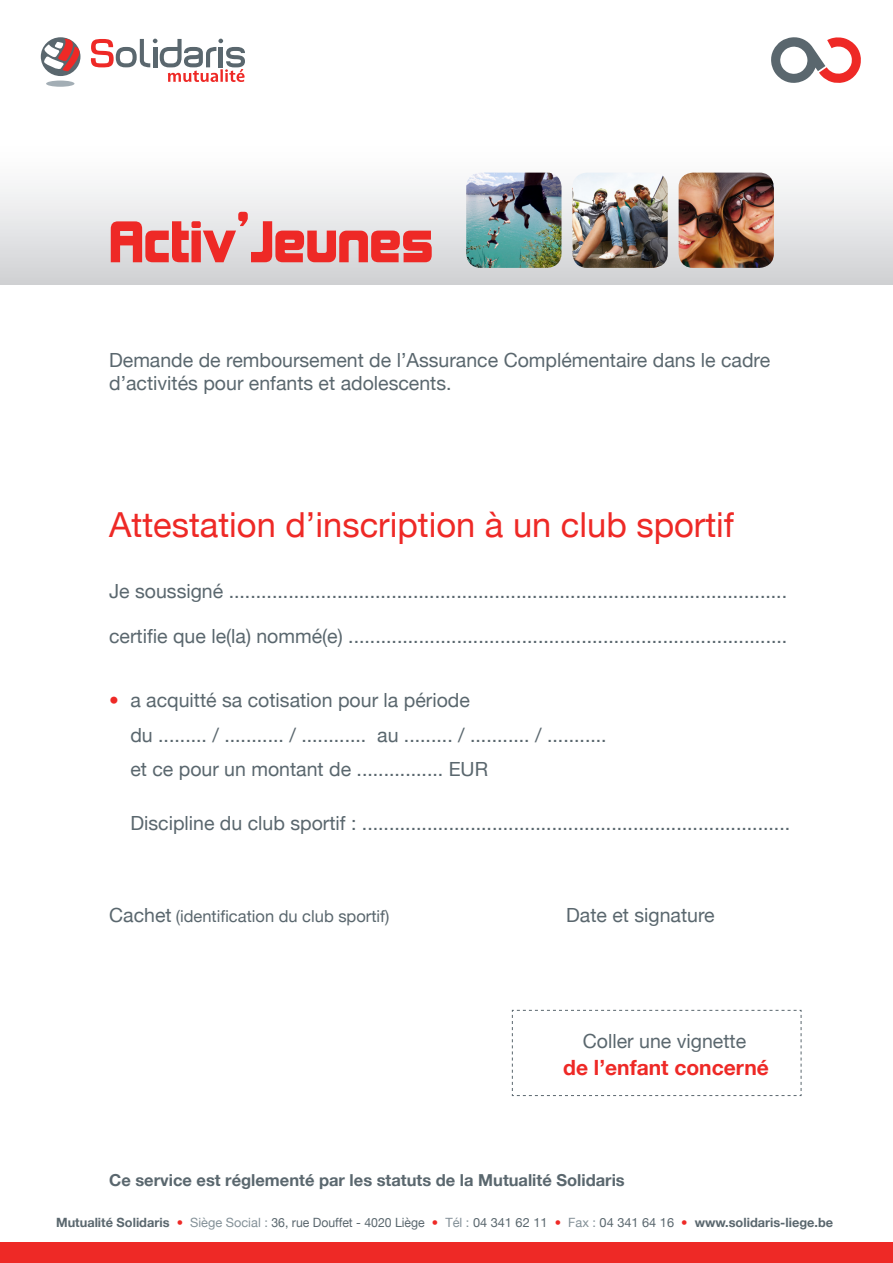
<style>
.page{position:relative;width:893px;height:1263px;background:#fff}
.page>*{position:absolute;margin:0;border:0;box-sizing:border-box;transform-origin:0 0}
.t1{font:54px "Kimberley";color:#ee2926}
.t2{font:34.5px "Helvetica Neue";color:#ee2926}
.t3{font:700 21px "Helvetica Neue";color:#ee2926}
.t4{font:19.5px/22.5px "Helvetica Neue";color:#5a676e}
.t5{font:700 16.5px "Helvetica Neue";color:#5a676e}
.t6{font:16.5px "Helvetica Neue";color:#5a676e}
.t7{font:12.75px "Helvetica Neue";color:#5a676e;scale:.96 1}
.s1{color:#ee2926}
.s2{font-size:19.5px}
.s3{font-weight:700}
.s4{color:#849198}
</style>
<div class="page">
<div style="left:0;top:1242px;width:893px;height:21px;background:#ee2926"></div>
<div style="left:46px;top:81px;width:28px;height:6px;background:#a3aeb5;border-radius:50%"></div>
<div style="left:41px;top:37px;width:39px;height:39px;background:#5a676e;border-radius:50%"></div>
<svg style="left:43px;top:39px;width:38px;height:33px"></svg>
<svg style="left:91px;top:39px;width:154px;height:43px"></svg>
<div style="left:0;top:121px;width:893px;height:164px;background:linear-gradient(to bottom,#fff,#d3d4d6)"></div>
<svg style="left:771px;top:37px;width:90px;height:46px"></svg>
<img style="left:466px;top:173px;width:95px;height:95px">
<img style="left:572px;top:173px;width:96px;height:95px">
<img style="left:679px;top:173px;width:95px;height:95px">
<svg style="left:512px;top:1009px;width:290px;height:87px"></svg>
<p class="t1" style="left:109px;top:212px;width:326px">Activ’Jeunes</p>
<p class="t4" style="left:109px;top:349px;width:663px">Demande de remboursement de l’Assurance Complémentaire dans le cadre d’activités pour enfants et adolescents.</p>
<p class="t2" style="left:109px;top:504px;width:626px">Attestation d’inscription à un club sportif</p>
<p class="t4" style="left:109px;top:579px;width:679px">Je soussigné .......................................................................................................</p>
<p class="t4" style="left:109px;top:624px;width:680px">certifie que le(la) nommé(e) .................................................................................</p>
<p class="t4" style="left:109px;top:689px;width:362px"><span class="s1">•</span> a acquitté sa cotisation pour la période</p>
<p class="t4" style="left:130px;top:723px;width:478px">du ......... / ........... / ............ au ......... / ........... / ...........</p>
<p class="t4" style="left:130px;top:758px;width:359px">et ce pour un montant de ................ EUR</p>
<p class="t4" style="left:130px;top:812px;width:661px">Discipline du club sportif : ...............................................................................</p>
<p class="t6" style="left:109px;top:906px;width:282px"><span class="s2">Cachet</span> (identification du club sportif)</p>
<p class="t4" style="left:566px;top:903px;width:150px">Date et signature</p>
<p class="t4" style="left:583px;top:1029px;width:165px">Coller une vignette</p>
<p class="t3" style="left:563px;top:1054px;width:207px">de l’enfant concerné</p>
<p class="t5" style="left:109px;top:1170px;width:517px">Ce service est réglementé par les statuts de la Mutualité Solidaris</p>
<p class="t7" style="left:56px;top:1214px;width:811px"><span class="s3">Mutualité Solidaris</span> <span class="s1">•</span> <span class="s4">Siège Social :</span> 36, rue Douffet - 4020 Liège <span class="s1">•</span> <span class="s4">Tél :</span> 04 341 62 11 <span class="s1">•</span> <span class="s4">Fax :</span> 04 341 64 16 <span class="s1">•</span> <span class="s3">www.solidaris-liege.be</span></p>
</div>
